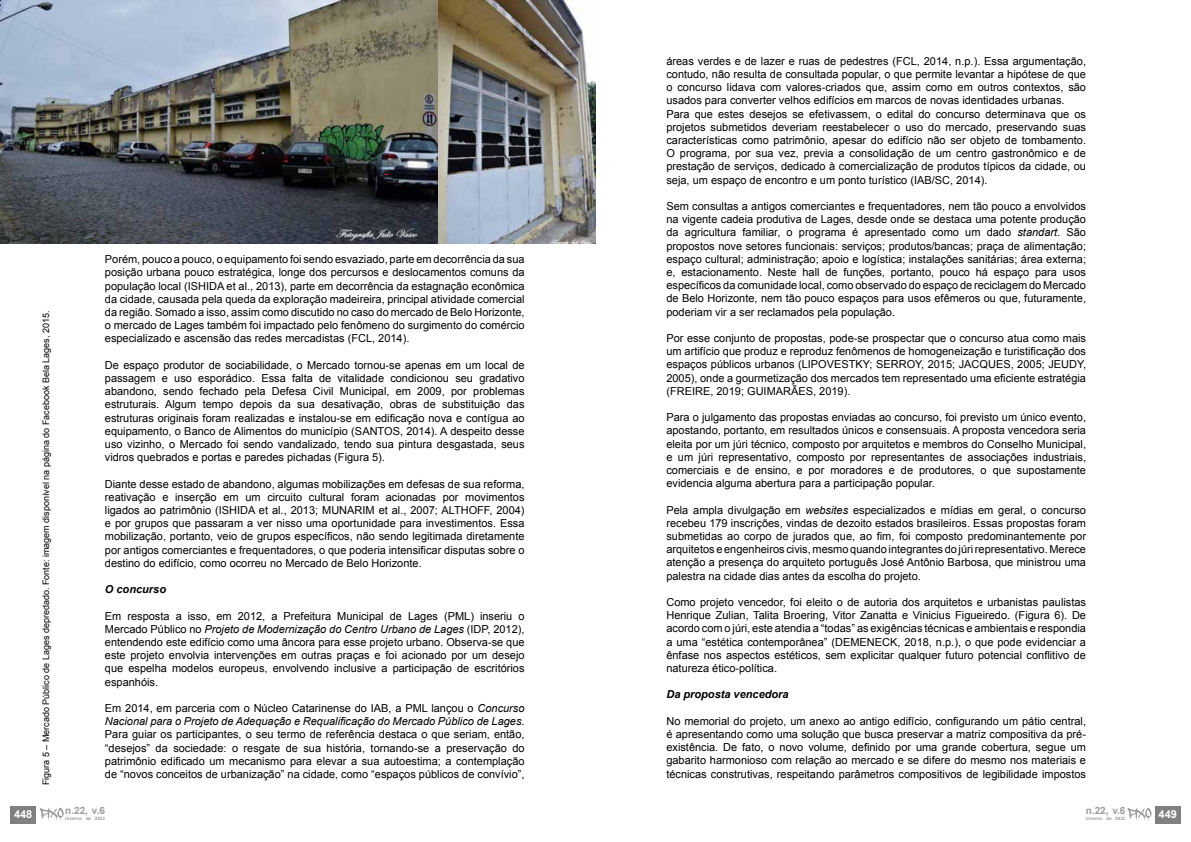
<style>
.page{position:relative;width:1191px;height:842px;background:#fff}
.page>*{position:absolute;margin:0;border:0;box-sizing:border-box;transform-origin:0 0}
.t1{font:11px/13.2px "Arial";color:#000;text-align:justify}
.t2{font:italic 700 11px "Arial";color:#000}
.t3{font:700 11px "Arial";color:#fff}
.t4{font:700 10px "Arial";color:#9d9d9c}
.t5{font:9px "Arial";color:#000}
.t6{font:700 4.6px "Arial";color:#9d9d9c}
.s1{font-style:italic}
</style>
<div class="page">
<img style="left:0;top:0;width:595px;height:243px">
<div style="left:1155px;top:806px;width:25px;height:17px;background:#808080"></div>
<svg style="left:1127px;top:808px;width:24px;height:13px"></svg>
<div style="left:11px;top:806px;width:25px;height:17px;background:#808080"></div>
<svg style="left:40px;top:808px;width:24px;height:13px"></svg>
<p class="t3" style="left:14px;top:807px;width:20px">448</p>
<p class="t5" style="left:40px;top:785px;width:476px;rotate:-90deg">Figura 5 – Mercado Público de Lages depredado. Fonte: imagem disponível na página do Facebook Bela Lages, 2015.</p>
<p class="t1" style="left:105px;top:253px;width:421px">Porém, pouco a pouco, o equipamento foi sendo esvaziado, parte em decorrência da sua posição urbana pouco estratégica, longe dos percursos e deslocamentos comuns da população local (ISHIDA et al., 2013), parte em decorrência da estagnação econômica da cidade, causada pela queda da exploração madeireira, principal atividade comercial da região. Somado a isso, assim como discutido no caso do mercado de Belo Horizonte, o mercado de Lages também foi impactado pelo fenômeno do surgimento do comércio especializado e ascensão das redes mercadistas (FCL, 2014).</p>
<p class="t1" style="left:105px;top:358px;width:421px">De espaço produtor de sociabilidade, o Mercado tornou-se apenas em um local de passagem e uso esporádico. Essa falta de vitalidade condicionou seu gradativo abandono, sendo fechado pela Defesa Civil Municipal, em 2009, por problemas estruturais. Algum tempo depois da sua desativação, obras de substituição das estruturas originais foram realizadas e instalou-se em edificação nova e contígua ao equipamento, o Banco de Alimentos do município (SANTOS, 2014). A despeito desse uso vizinho, o Mercado foi sendo vandalizado, tendo sua pintura desgastada, seus vidros quebrados e portas e paredes pichadas (Figura 5).</p>
<p class="t1" style="left:105px;top:477px;width:421px">Diante desse estado de abandono, algumas mobilizações em defesas de sua reforma, reativação e inserção em um circuito cultural foram acionadas por movimentos ligados ao patrimônio (ISHIDA et al., 2013; MUNARIM et al., 2007; ALTHOFF, 2004) e por grupos que passaram a ver nisso uma oportunidade para investimentos. Essa mobilização, portanto, veio de grupos específicos, não sendo legitimada diretamente por antigos comerciantes e frequentadores, o que poderia intensificar disputas sobre o destino do edifício, como ocorreu no Mercado de Belo Horizonte.</p>
<p class="t2" style="left:105px;top:582px;width:63px">O concurso</p>
<p class="t1" style="left:105px;top:609px;width:421px">Em resposta a isso, em 2012, a Prefeitura Municipal de Lages (PML) inseriu o Mercado Público no <span class="s1">Projeto de Modernização do Centro Urbano de Lages</span> (IDP, 2012), entendendo este edifício como uma âncora para esse projeto urbano. Observa-se que este projeto envolvia intervenções em outras praças e foi acionado por um desejo que espelha modelos europeus, envolvendo inclusive a participação de escritórios espanhóis.</p>
<p class="t1" style="left:105px;top:702px;width:421px">Em 2014, em parceria com o Núcleo Catarinense do IAB, a PML lançou o <span class="s1">Concurso Nacional para o Projeto de Adequação e Requalificação do Mercado Público de Lages</span>.<br>Para guiar os participantes, o seu termo de referência destaca o que seriam, então, “desejos” da sociedade: o resgate de sua história, tornando-se a preservação do patrimônio edificado um mecanismo para elevar a sua autoestima; a contemplação de “novos conceitos de urbanização” na cidade, como “espaços públicos de convívio”,</p>
<p class="t4" style="left:65px;top:804px;width:41px">n.22, v.6</p>
<p class="t6" style="left:65px;top:815px;width:41px">inverno de 2022</p>
<p class="t1" style="left:666px;top:54px;width:421px;text-align:left">áreas verdes e de lazer e ruas de pedestres (FCL, 2014, n.p.). Essa argumentação, contudo, não resulta de consultada popular, o que permite levantar a hipótese de que o concurso lidava com valores-criados que, assim como em outros contextos, são usados para converter velhos edifícios em marcos de novas identidades urbanas.<br>Para que estes desejos se efetivassem, o edital do concurso determinava que os projetos submetidos deveriam reestabelecer o uso do mercado, preservando suas características como patrimônio, apesar do edifício não ser objeto de tombamento.<br>O programa, por sua vez, previa a consolidação de um centro gastronômico e de prestação de serviços, dedicado à comercialização de produtos típicos da cidade, ou seja, um espaço de encontro e um ponto turístico (IAB/SC, 2014).</p>
<p class="t1" style="left:666px;top:200px;width:421px">Sem consultas a antigos comerciantes e frequentadores, nem tão pouco a envolvidos na vigente cadeia produtiva de Lages, desde onde se destaca uma potente produção da agricultura familiar, o programa é apresentado como um dado <span class="s1">standart</span>. São propostos nove setores funcionais: serviços; produtos/bancas; praça de alimentação; espaço cultural; administração; apoio e logística; instalações sanitárias; área externa; e, estacionamento. Neste hall de funções, portanto, pouco há espaço para usos específicos da comunidade local, como observado do espaço de reciclagem do Mercado de Belo Horizonte, nem tão pouco espaços para usos efêmeros ou que, futuramente, poderiam vir a ser reclamados pela população.</p>
<p class="t1" style="left:666px;top:332px;width:421px">Por esse conjunto de propostas, pode-se prospectar que o concurso atua como mais um artifício que produz e reproduz fenômenos de homogeneização e turistificação dos espaços públicos urbanos (LIPOVESTKY; SERROY, 2015; JACQUES, 2005; JEUDY, 2005), onde a gourmetização dos mercados tem representado uma eficiente estratégia (FREIRE, 2019; GUIMARÃES, 2019).</p>
<p class="t1" style="left:666px;top:411px;width:421px">Para o julgamento das propostas enviadas ao concurso, foi previsto um único evento, apostando, portanto, em resultados únicos e consensuais. A proposta vencedora seria eleita por um júri técnico, composto por arquitetos e membros do Conselho Municipal, e um júri representativo, composto por representantes de associações industriais, comerciais e de ensino, e por moradores e de produtores, o que supostamente evidencia alguma abertura para a participação popular.</p>
<p class="t1" style="left:666px;top:503px;width:421px">Pela ampla divulgação em <span class="s1">websites</span> especializados e mídias em geral, o concurso recebeu 179 inscrições, vindas de dezoito estados brasileiros. Essas propostas foram submetidas ao corpo de jurados que, ao fim, foi composto predominantemente por arquitetos e engenheiros civis, mesmo quando integrantes do júri representativo. Merece atenção a presença do arquiteto português José Antônio Barbosa, que ministrou uma palestra na cidade dias antes da escolha do projeto.</p>
<p class="t1" style="left:666px;top:596px;width:421px">Como projeto vencedor, foi eleito o de autoria dos arquitetos e urbanistas paulistas Henrique Zulian, Talita Broering, Vitor Zanatta e Vinicius Figueiredo. (Figura 6). De acordo com o júri, este atendia a “todas” as exigências técnicas e ambientais e respondia a uma “estética contemporânea” (DEMENECK, 2018, n.p.), o que pode evidenciar a ênfase nos aspectos estéticos, sem explicitar qualquer futuro potencial conflitivo de natureza ético-política.</p>
<p class="t2" style="left:666px;top:687px;width:124px">Da proposta vencedora</p>
<p class="t1" style="left:666px;top:714px;width:421px">No memorial do projeto, um anexo ao antigo edifício, configurando um pátio central, é apresentando como uma solução que busca preservar a matriz compositiva da pré&shy;existência. De fato, o novo volume, definido por uma grande cobertura, segue um gabarito harmonioso com relação ao mercado e se difere do mesmo nos materiais e técnicas construtivas, respeitando parâmetros compositivos de legibilidade impostos</p>
<p class="t4" style="left:1085px;top:804px;width:41px">n.22, v.6</p>
<p class="t6" style="left:1085px;top:815px;width:41px">inverno de 2022</p>
<p class="t3" style="left:1158px;top:807px;width:20px">449</p>
</div>
